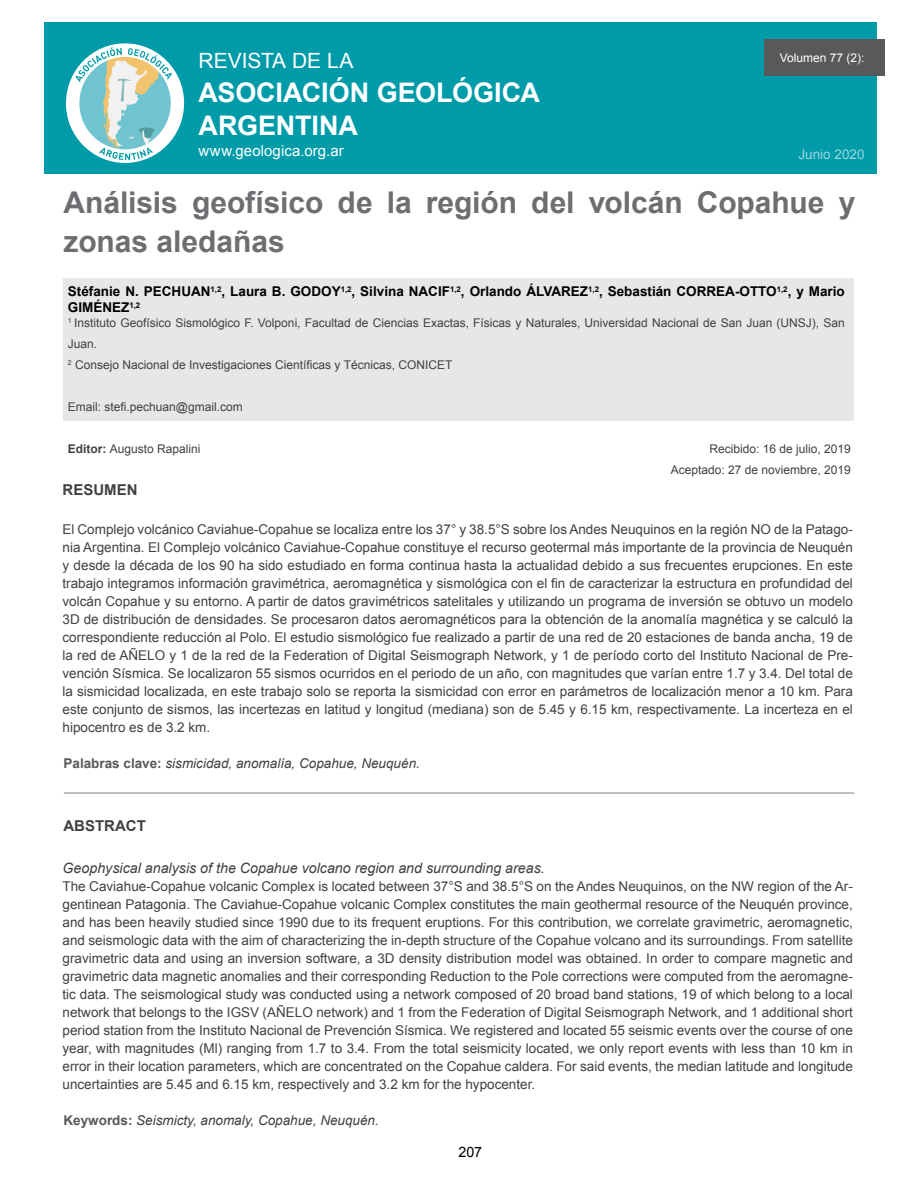
<style>
.page{position:relative;width:918px;height:1188px;background:#fff}
.page>*{position:absolute;margin:0;border:0;box-sizing:border-box;transform-origin:0 0}
.titulos_18_bold{font:700 30px/39px "Arial";letter-spacing:-.005em;color:#6d6e71}
.t1{font:700 27px/33px "Arial";letter-spacing:-.005em;color:#fff}
.t2{font:21px "Arial";color:#fff}
.t3{font:15px "Arial";letter-spacing:.005em;color:#fff}
.palabras_clave{font:700 15px "Arial";color:#414042}
.resumen_abstract_10{font:700 15px "Arial";color:#414042}
.textos_san_serif{font:italic 14.25px "Arial";color:#414042}
.textos_san_serif-2{font:14.25px "Arial";color:#000}
.textos_abstract{font:13.5px/18px "Arial";color:#414042;text-align:justify}
.titulos_18_bold-2{font:700 13.5px/16.2px "Arial";color:#000}
.palabras_clave-2{font:italic 13.5px "Arial";color:#414042}
.t4{font:13.5px "Arial";color:#fff}
.autores_cuerpo_9_reg{font:12px/21px "Arial";color:#414042}
.t5{font:12px "Arial";color:#fff}
.s1{font-weight:700}
.s2{font-weight:700;font-style:normal;color:#58595b}
</style>
<div class="page">
<div style="left:44px;top:22px;width:833px;height:152px;background:#009ba9"></div>
<div style="left:765px;top:39px;width:120px;height:37px;background:#58595b"></div>
<svg style="left:66px;top:43px;width:118px;height:120px"></svg>
<div style="left:63px;top:279px;width:791px;height:142px;background:#e6e7e8"></div>
<hr style="left:64px;top:793px;width:790px;height:1px;background:#7e8083">
<h3 class="t2" style="left:199px;top:47px;width:156px">REVISTA DE LA</h3>
<h2 class="t1" style="left:199px;top:77px;width:343px">ASOCIACIÓN GEOLÓGICA<br>ARGENTINA</h2>
<p class="t3" style="left:199px;top:141px;width:147px">www.geologica.org.ar</p>
<p class="t5" style="left:780px;top:50px;width:86px">Volumen 77 (2):</p>
<p class="t4" style="left:799px;top:145px;width:68px">Junio 2020</p>
<p class="titulos_18_bold" style="left:64px;top:184px;width:793px">Análisis geofísico de la región del volcán Copahue y zonas aledañas</p>
<p class="titulos_18_bold-2" style="left:68px;top:284px;width:778px">Stéfanie N. PECHUAN<sup>1,2</sup>, Laura B. GODOY<sup>1,2</sup>, Silvina NACIF<sup>1,2</sup>, Orlando ÁLVAREZ<sup>1,2</sup>, Sebastián CORREA-OTTO<sup>1,2</sup>, y Mario<br>GIMÉNEZ<sup>1,2</sup></p>
<p class="autores_cuerpo_9_reg" style="left:68px;top:312px;width:778px"><sup>1</sup> Instituto Geofísico Sismológico F. Volponi, Facultad de Ciencias Exactas, Físicas y Naturales, Universidad Nacional de San Juan (UNSJ), San<br>Juan.</p>
<p class="autores_cuerpo_9_reg" style="left:68px;top:354px;width:386px"><sup>2</sup> Consejo Nacional de Investigaciones Científicas y Técnicas, CONICET</p>
<p class="autores_cuerpo_9_reg" style="left:68px;top:396px;width:176px">Email: stefi.pechuan@gmail.com</p>
<p class="autores_cuerpo_9_reg" style="left:68px;top:438px;width:134px"><span class="s1">Editor:</span> Augusto Rapalini</p>
<p class="autores_cuerpo_9_reg" style="left:709px;top:438px;width:143px">Recibido: 16 de julio, 2019</p>
<p class="autores_cuerpo_9_reg" style="left:671px;top:459px;width:182px">Aceptado: 27 de noviembre, 2019</p>
<p class="resumen_abstract_10" style="left:63px;top:480px;width:76px">RESUMEN</p>
<p class="textos_abstract" style="left:63px;top:520px;width:792px">El Complejo volcánico Caviahue-Copahue se localiza entre los 37° y 38.5°S sobre los Andes Neuquinos en la región NO de la Patago&shy;nia Argentina. El Complejo volcánico Caviahue-Copahue constituye el recurso geotermal más importante de la provincia de Neuquén y desde la década de los 90 ha sido estudiado en forma continua hasta la actualidad debido a sus frecuentes erupciones. En este trabajo integramos información gravimétrica, aeromagnética y sismológica con el fin de caracterizar la estructura en profundidad del volcán Copahue y su entorno. A partir de datos gravimétricos satelitales y utilizando un programa de inversión se obtuvo un modelo 3D de distribución de densidades. Se procesaron datos aeromagnéticos para la obtención de la anomalía magnética y se calculó la correspondiente reducción al Polo. El estudio sismológico fue realizado a partir de una red de 20 estaciones de banda ancha, 19 de la red de AÑELO y 1 de la red de la Federation of Digital Seismograph Network, y 1 de período corto del Instituto Nacional de Pre&shy;vención Sísmica. Se localizaron 55 sismos ocurridos en el periodo de un año, con magnitudes que varían entre 1.7 y 3.4. Del total de la sismicidad localizada, en este trabajo solo se reporta la sismicidad con error en parámetros de localización menor a 10 km. Para este conjunto de sismos, las incertezas en latitud y longitud (mediana) son de 5.45 y 6.15 km, respectivamente. La incerteza en el hipocentro es de 3.2 km.</p>
<p class="palabras_clave-2" style="left:63px;top:755px;width:358px"><span class="s2">Palabras clave:</span> sismicidad, anomalía, Copahue, Neuquén.</p>
<p class="palabras_clave" style="left:63px;top:816px;width:84px">ABSTRACT</p>
<p class="textos_san_serif" style="left:63px;top:859px;width:484px">Geophysical analysis of the Copahue volcano region and surrounding areas.</p>
<p class="textos_abstract" style="left:63px;top:877px;width:792px">The Caviahue-Copahue volcanic Complex is located between 37°S and 38.5°S on the Andes Neuquinos, on the NW region of the Ar&shy;gentinean Patagonia. The Caviahue-Copahue volcanic Complex constitutes the main geothermal resource of the Neuquén province, and has been heavily studied since 1990 due to its frequent eruptions. For this contribution, we correlate gravimetric, aeromagnetic, and seismologic data with the aim of characterizing the in-depth structure of the Copahue volcano and its surroundings. From satellite gravimetric data and using an inversion software, a 3D density distribution model was obtained. In order to compare magnetic and gravimetric data magnetic anomalies and their corresponding Reduction to the Pole corrections were computed from the aeromagne&shy;tic data. The seismological study was conducted using a network composed of 20 broad band stations, 19 of which belong to a local network that belongs to the IGSV (AÑELO network) and 1 from the Federation of Digital Seismograph Network, and 1 additional short period station from the Instituto Nacional de Prevención Sísmica. We registered and located 55 seismic events over the course of one year, with magnitudes (Ml) ranging from 1.7 to 3.4. From the total seismicity located, we only report events with less than 10 km in error in their location parameters, which are concentrated on the Copahue caldera. For said events, the median latitude and longitude uncertainties are 5.45 and 6.15 km, respectively and 3.2 km for the hypocenter.</p>
<p class="palabras_clave-2" style="left:63px;top:1112px;width:317px"><span class="s2">Keywords:</span> Seismicty, anomaly, Copahue, Neuquén.</p>
<p class="textos_san_serif-2" style="left:458px;top:1142px;width:25px">207</p>
</div>
